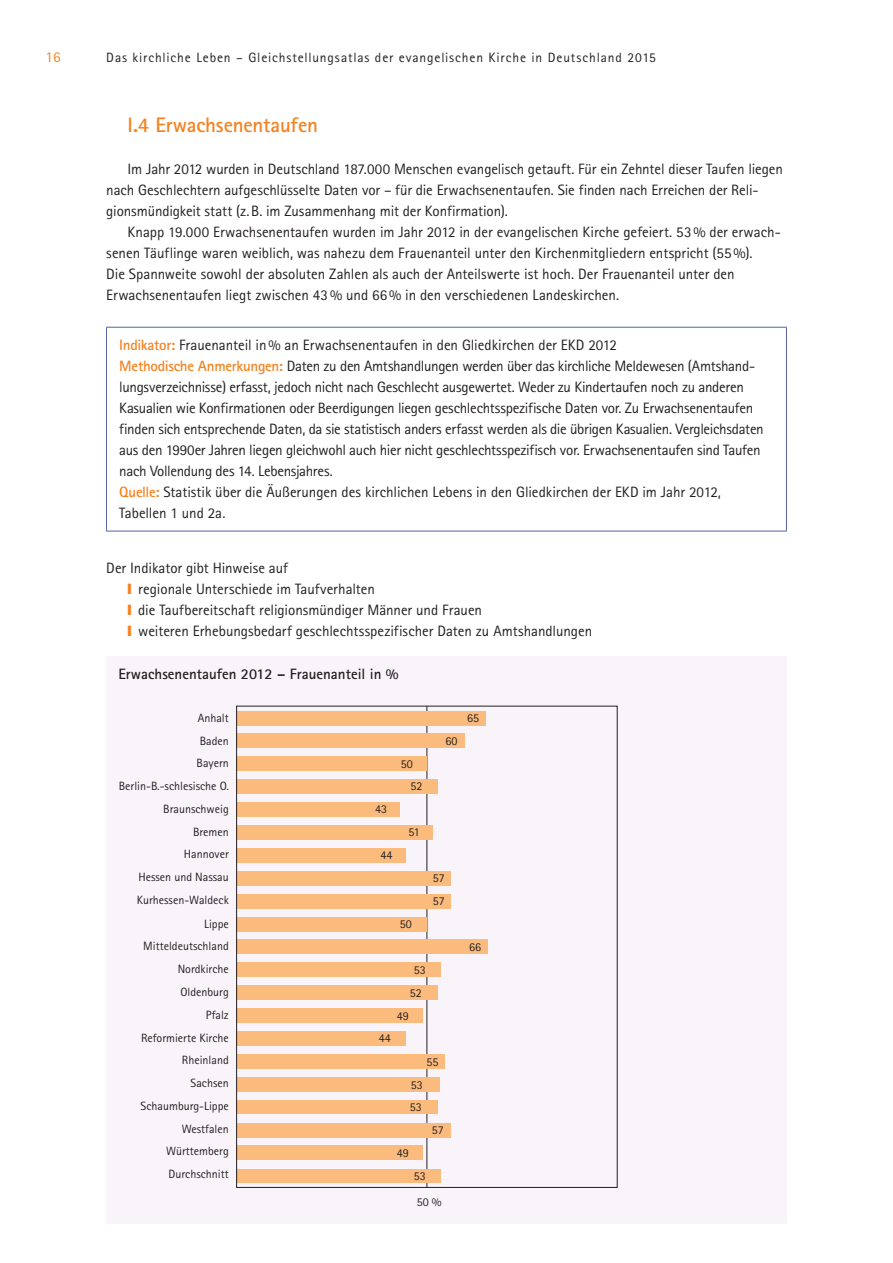
<style>
.page{position:relative;width:893px;height:1263px;background:#fff}
.page>*{position:absolute;margin:0;border:0;box-sizing:border-box;transform-origin:0 0}
.t1{font:700 21px "Rotis Sans Serif Std";letter-spacing:-.01em;color:#f58220}
.t2{font:15px/21px "Rotis Sans Serif Std";letter-spacing:-.01em;color:#231f20}
.t3{font:700 15px "Rotis Sans Serif Std";color:#231f20}
.t4{font:15px "Rotis Sans Serif Std";color:#f58220}
.t5{font:13.5px "Rotis Sans Serif Std";letter-spacing:.065em;color:#231f20}
.t6{font:12px/22.8px "Rotis Sans Serif Std";color:#231f20}
.s1{font-weight:700;color:#f58220}
.s2{color:#f58220}
</style>
<div class="page">
<hr style="left:106px;top:327px;width:681px;height:1px;background:#5463a4">
<hr style="left:106px;top:327px;width:1px;height:204px;background:#5463a4">
<hr style="left:786px;top:327px;width:1px;height:204px;background:#5463a4">
<hr style="left:106px;top:531px;width:681px;height:1px;background:#5463a4">
<div style="left:106px;top:657px;width:681px;height:567px;background:#f8f4f9"></div>
<hr style="left:426px;top:706px;width:1px;height:481px;background:#231f20">
<div style="left:237px;top:711px;width:248px;height:14px;background:#fbbb7d"></div>
<div style="left:237px;top:734px;width:228px;height:14px;background:#fbbb7d"></div>
<div style="left:237px;top:757px;width:190px;height:14px;background:#fbbb7d"></div>
<div style="left:237px;top:780px;width:201px;height:14px;background:#fbbb7d"></div>
<div style="left:237px;top:802px;width:163px;height:14px;background:#fbbb7d"></div>
<div style="left:237px;top:825px;width:196px;height:14px;background:#fbbb7d"></div>
<div style="left:237px;top:848px;width:169px;height:14px;background:#fbbb7d"></div>
<div style="left:237px;top:871px;width:214px;height:14px;background:#fbbb7d"></div>
<div style="left:237px;top:894px;width:214px;height:14px;background:#fbbb7d"></div>
<div style="left:237px;top:917px;width:190px;height:14px;background:#fbbb7d"></div>
<div style="left:237px;top:940px;width:251px;height:14px;background:#fbbb7d"></div>
<div style="left:237px;top:963px;width:204px;height:14px;background:#fbbb7d"></div>
<div style="left:237px;top:986px;width:201px;height:14px;background:#fbbb7d"></div>
<div style="left:237px;top:1008px;width:186px;height:14px;background:#fbbb7d"></div>
<div style="left:237px;top:1031px;width:169px;height:14px;background:#fbbb7d"></div>
<div style="left:237px;top:1054px;width:207px;height:14px;background:#fbbb7d"></div>
<div style="left:237px;top:1077px;width:203px;height:14px;background:#fbbb7d"></div>
<div style="left:237px;top:1100px;width:201px;height:14px;background:#fbbb7d"></div>
<div style="left:237px;top:1123px;width:214px;height:14px;background:#fbbb7d"></div>
<div style="left:237px;top:1146px;width:186px;height:14px;background:#fbbb7d"></div>
<div style="left:237px;top:1169px;width:204px;height:14px;background:#fbbb7d"></div>
<p class="t4" style="left:46px;top:48px;width:16px">16</p>
<p class="t5" style="left:106px;top:50px;width:551px">Das kirchliche Leben – Gleichstellungsatlas der evangelischen Kirche in Deutschland 2015</p>
<h1 class="t1" style="left:128px;top:111px;width:192px">I.4 Erwachsenentaufen</h1>
<p class="t2" style="left:106px;top:158px;width:678px;text-indent:21px">Im Jahr 2012 wurden in Deutschland 187.000 Menschen evangelisch getauft. Für ein Zehntel dieser Taufen liegen nach Geschlechtern aufgeschlüsselte Daten vor – für die Erwachsenentaufen. Sie finden nach Erreichen der Reli&shy;gionsmündigkeit statt (z.B. im Zusammenhang mit der Konfirmation).</p>
<p class="t2" style="left:106px;top:221px;width:676px;text-indent:21px">Knapp 19.000 Erwachsenentaufen wurden im Jahr 2012 in der evangelischen Kirche gefeiert. 53% der erwach&shy;senen Täuflinge waren weiblich, was nahezu dem Frauenanteil unter den Kirchenmitgliedern entspricht (55%).<br>Die Spannweite sowohl der absoluten Zahlen als auch der Anteilswerte ist hoch. Der Frauenanteil unter den Erwachsenentaufen liegt zwischen 43% und 66% in den verschiedenen Landeskirchen.</p>
<p class="t2" style="left:119px;top:335px;width:646px"><span class="s1">Indikator:</span> Frauenanteil in% an Erwachsenentaufen in den Gliedkirchen der EKD 2012<br><span class="s1">Methodische Anmerkungen:</span> Daten zu den Amtshandlungen werden über das kirchliche Meldewesen (Amtshand&shy;lungsverzeichnisse) erfasst, jedoch nicht nach Geschlecht ausgewertet. Weder zu Kindertaufen noch zu anderen Kasualien wie Konfirmationen oder Beerdigungen liegen geschlechtsspezifische Daten vor. Zu Erwachsenentaufen finden sich entsprechende Daten, da sie statistisch anders erfasst werden als die übrigen Kasualien. Vergleichsdaten aus den 1990er Jahren liegen gleichwohl auch hier nicht geschlechtsspezifisch vor. Erwachsenentaufen sind Taufen nach Vollendung des 14. Lebensjahres.<br><span class="s1">Quelle:</span> Statistik über die Äußerungen des kirchlichen Lebens in den Gliedkirchen der EKD im Jahr 2012, Tabellen 1 und 2a.</p>
<p class="t2" style="left:128px;top:557px;width:466px;text-indent:-21px">Der Indikator gibt Hinweise auf<br><span class="s2">❙</span> regionale Unterschiede im Taufverhalten<br><span class="s2">❙</span> die Taufbereitschaft religionsmündiger Männer und Frauen<br><span class="s2">❙</span> weiteren Erhebungsbedarf geschlechtsspezifischer Daten zu Amtshandlungen</p>
<p class="t3" style="left:118px;top:664px;width:282px">Erwachsenentaufen 2012 – Frauenanteil in %</p>
<p class="t6" style="left:119px;top:707px;width:111px;text-align:right">Anhalt<br>Baden<br>Bayern<br>Berlin-B.-schlesische O.<br>Braunschweig<br>Bremen<br>Hannover<br>Hessen und Nassau<br>Kurhessen-Waldeck<br>Lippe<br>Mitteldeutschland<br>Nordkirche<br>Oldenburg<br>Pfalz<br>Reformierte Kirche<br>Rheinland<br>Sachsen<br>Schaumburg-Lippe<br>Westfalen<br>Württemberg<br>Durchschnitt</p>
<p class="t6" style="left:467px;top:707px;width:13px">65</p>
<p class="t6" style="left:446px;top:729px;width:13px">60</p>
<p class="t6" style="left:410px;top:752px;width:13px;text-indent:-10px">50<br>52</p>
<p class="t6" style="left:375px;top:798px;width:13px">43</p>
<p class="t6" style="left:408px;top:821px;width:13px">51</p>
<p class="t6" style="left:380px;top:844px;width:13px">44</p>
<p class="t6" style="left:433px;top:866px;width:13px">57<br>57</p>
<p class="t6" style="left:400px;top:912px;width:13px">50</p>
<p class="t6" style="left:469px;top:935px;width:13px">66</p>
<p class="t6" style="left:410px;top:958px;width:18px;text-align:center">53<br>52</p>
<p class="t6" style="left:397px;top:1004px;width:13px">49</p>
<p class="t6" style="left:379px;top:1026px;width:13px">44</p>
<p class="t6" style="left:426px;top:1050px;width:13px">55</p>
<p class="t6" style="left:410px;top:1073px;width:15px">53<br>53</p>
<p class="t6" style="left:432px;top:1118px;width:13px">57</p>
<p class="t6" style="left:397px;top:1141px;width:13px">49</p>
<p class="t6" style="left:414px;top:1164px;width:13px">53</p>
<p class="t6" style="left:417px;top:1191px;width:26px">50 %</p>
</div>
